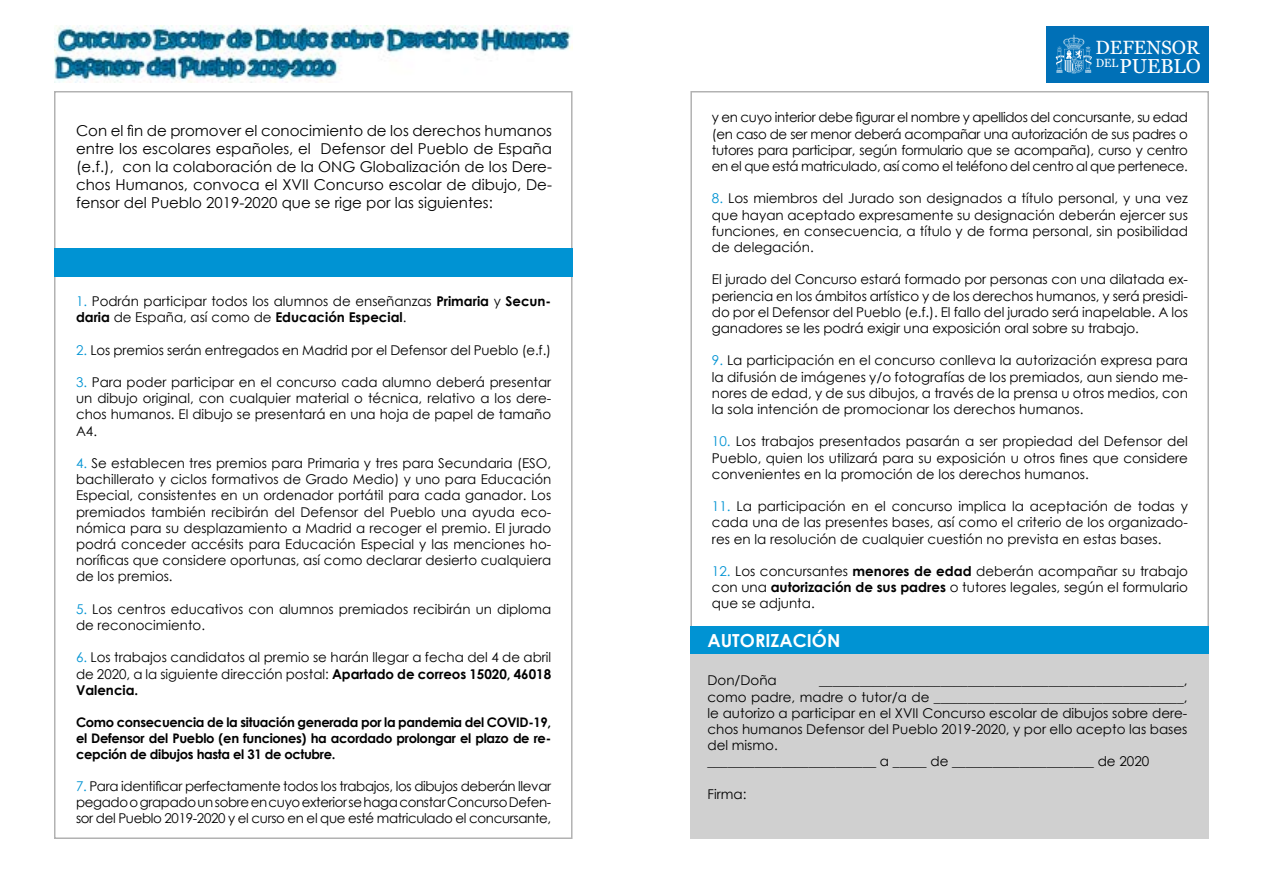
<style>
.page{position:relative;width:1263px;height:893px;background:#fff}
.page>*{position:absolute;margin:0;border:0;box-sizing:border-box;transform-origin:0 0}
.t1{font:20.25px "Georgia";color:#fff}
.t2{font:19.2px "Georgia";color:#fff}
.t3{font:700 18px "Century Gothic";color:#fff}
.t4{font:15px/18px "Century Gothic";color:#000;text-align:justify}
.t5{font:13.5px/16.2px "Century Gothic";color:#000;text-align:justify}
.t6{font:700 13.2px/15.9px "Century Gothic";letter-spacing:-.025em;color:#000;text-align:justify}
.s1{color:#0093d3}
.s2{font-weight:700}
</style>
<div class="page">
<img style="left:54px;top:26px;width:518px;height:56px">
<div style="left:1047px;top:26px;width:162px;height:56px;background:#0070b7"></div>
<svg style="left:1056px;top:35px;width:36px;height:38px"></svg>
<div style="left:54px;top:248px;width:518px;height:28px;background:#0093d3"></div>
<div style="left:691px;top:626px;width:518px;height:29px;background:#0093d3"></div>
<div style="left:691px;top:655px;width:518px;height:184px;background:#d0d0d0"></div>
<p class="t4" style="left:76px;top:121px;width:477px">Con el fin de promover el conocimiento de los derechos humanos entre los escolares españoles, el Defensor del Pueblo de España (e.f.), con la colaboración de la ONG Globalización de los Dere&shy;chos Humanos, convoca el XVII Concurso escolar de dibujo, De&shy;fensor del Pueblo 2019-2020 que se rige por las siguientes:</p>
<p class="t5" style="left:76px;top:293px;width:477px"><span class="s1">1.</span> Podrán participar todos los alumnos de enseñanzas <span class="s2">Primaria</span> y <span class="s2">Secun&shy;daria</span> de España, así como de <span class="s2">Educación Especial</span>.</p>
<p class="t5" style="left:76px;top:341px;width:477px"><span class="s1">2.</span> Los premios serán entregados en Madrid por el Defensor del Pueblo (e.f.)</p>
<p class="t5" style="left:76px;top:374px;width:477px"><span class="s1">3.</span> Para poder participar en el concurso cada alumno deberá presentar un dibujo original, con cualquier material o técnica, relativo a los dere&shy;chos humanos. El dibujo se presentará en una hoja de papel de tamaño A4.</p>
<p class="t5" style="left:76px;top:455px;width:477px"><span class="s1">4.</span> Se establecen tres premios para Primaria y tres para Secundaria (ESO, bachillerato y ciclos formativos de Grado Medio) y uno para Educación Especial, consistentes en un ordenador portátil para cada ganador. Los premiados también recibirán del Defensor del Pueblo una ayuda eco&shy;nómica para su desplazamiento a Madrid a recoger el premio. El jurado podrá conceder accésits para Educación Especial y las menciones ho&shy;noríficas que considere oportunas, así como declarar desierto cualquiera de los premios.</p>
<p class="t5" style="left:76px;top:601px;width:477px"><span class="s1">5.</span> Los centros educativos con alumnos premiados recibirán un diploma de reconocimiento.</p>
<p class="t5" style="left:76px;top:649px;width:477px"><span class="s1">6.</span> Los trabajos candidatos al premio se harán llegar a fecha del 4 de abril de 2020, a la siguiente dirección postal: <span class="s2">Apartado de correos 15020, 46018<br>Valencia.</span></p>
<p class="t6" style="left:76px;top:714px;width:477px">Como consecuencia de la situación generada por la pandemia del COVID-19, el Defensor del Pueblo (en funciones) ha acordado prolongar el plazo de re&shy;cepción de dibujos hasta el 31 de octubre.</p>
<p class="t5" style="left:76px;top:778px;width:477px"><span class="s1">7.</span> Para identificar perfectamente todos los trabajos, los dibujos deberán llevar pegado o grapado un sobre en cuyo exterior se haga constar Concurso Defen&shy;sor del Pueblo 2019-2020 y el curso en el que esté matriculado el concursante,</p>
<h2 class="t2" style="left:1095px;top:35px;width:106px">DEFENSOR</h2>
<h1 class="t1" style="left:1096px;top:54px;width:107px"><sup>DEL</sup> PUEBLO</h1>
<p class="t5" style="left:712px;top:109px;width:477px">y en cuyo interior debe figurar el nombre y apellidos del concursante, su edad (en caso de ser menor deberá acompañar una autorización de sus padres o tutores para participar, según formulario que se acompaña), curso y centro en el que está matriculado, así como el teléfono del centro al que pertenece.</p>
<p class="t5" style="left:712px;top:190px;width:477px"><span class="s1">8.</span> Los miembros del Jurado son designados a título personal, y una vez que hayan aceptado expresamente su designación deberán ejercer sus funciones, en consecuencia, a título y de forma personal, sin posibilidad de delegación.</p>
<p class="t5" style="left:712px;top:271px;width:477px">El jurado del Concurso estará formado por personas con una dilatada ex&shy;periencia en los ámbitos artístico y de los derechos humanos, y será presidi&shy;do por el Defensor del Pueblo (e.f.). El fallo del jurado será inapelable. A los ganadores se les podrá exigir una exposición oral sobre su trabajo.</p>
<p class="t5" style="left:712px;top:352px;width:477px"><span class="s1">9.</span> La participación en el concurso conlleva la autorización expresa para la difusión de imágenes y/o fotografías de los premiados, aun siendo me&shy;nores de edad, y de sus dibujos, a través de la prensa u otros medios, con la sola intención de promocionar los derechos humanos.</p>
<p class="t5" style="left:712px;top:433px;width:477px"><span class="s1">10.</span> Los trabajos presentados pasarán a ser propiedad del Defensor del Pueblo, quien los utilizará para su exposición u otros fines que considere convenientes en la promoción de los derechos humanos.</p>
<p class="t5" style="left:712px;top:498px;width:477px"><span class="s1">11.</span> La participación en el concurso implica la aceptación de todas y cada una de las presentes bases, así como el criterio de los organizado&shy;res en la resolución de cualquier cuestión no prevista en estas bases.</p>
<p class="t5" style="left:712px;top:563px;width:477px"><span class="s1">12.</span> Los concursantes <span class="s2">menores de edad</span> deberán acompañar su trabajo con una <span class="s2">autorización de sus padres</span> o tutores legales, según el formulario que se adjunta.</p>
<h3 class="t3" style="left:707px;top:627px;width:134px">AUTORIZACIÓN</h3>
<p class="t5" style="left:707px;top:672px;width:71px">Don/Doña</p>
<p class="t5" style="left:707px;top:672px;width:481px;text-align:left;text-indent:112px">______________________________________________________, como padre, madre o tutor/a de _____________________________________, le autorizo a participar en el XVII Concurso escolar de dibujos sobre dere&shy;chos humanos Defensor del Pueblo 2019-2020, y por ello acepto las bases del mismo.<br>_________________________ a _____ de _____________________ de 2020</p>
<p class="t5" style="left:707px;top:786px;width:40px">Firma:</p>
</div>
